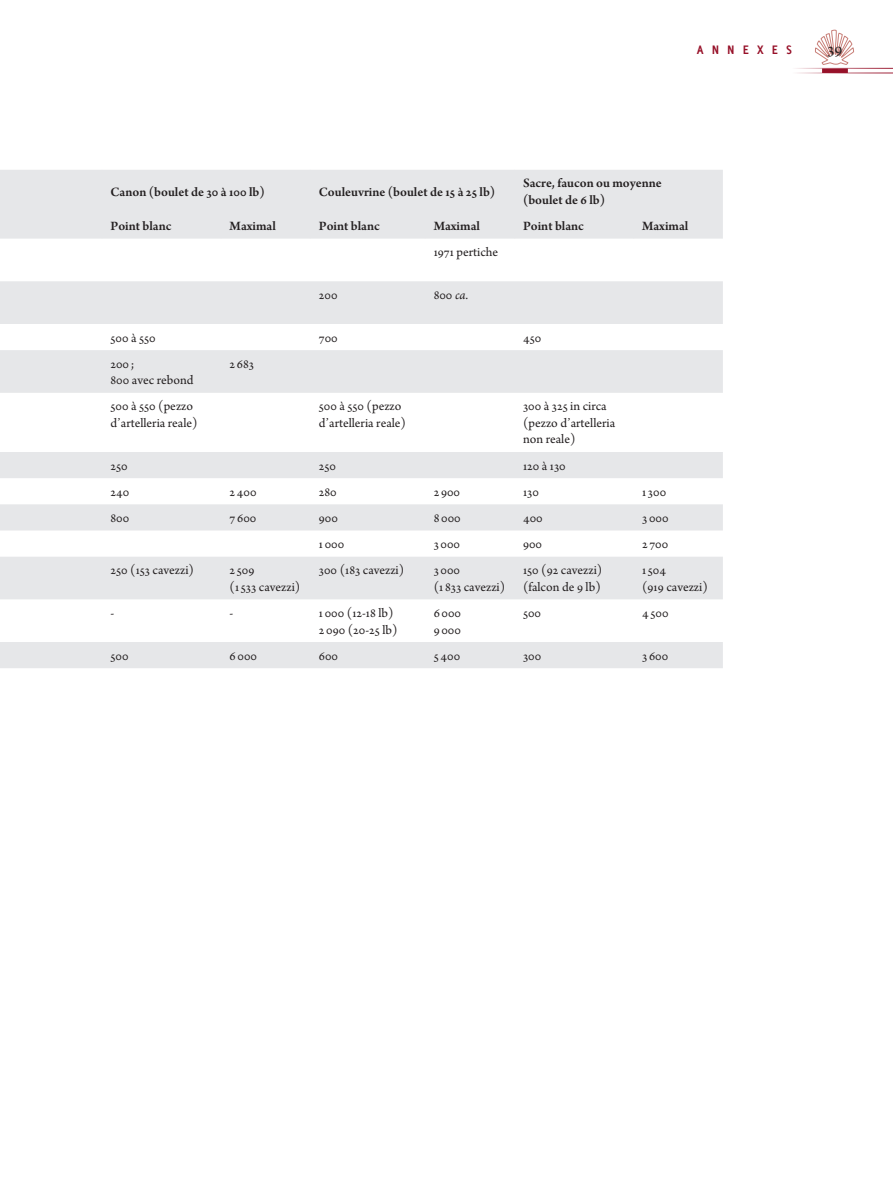
<style>
.page{position:relative;width:893px;height:1191px;background:#fff}
.page>*{position:absolute;margin:0;border:0;box-sizing:border-box;transform-origin:0 0}
.t1{font:18px "Arno Pro";color:#231f20}
.t2{font:13.5px/16.5px "Arno Pro";color:#231f20}
.t3{font:600 13.5px/16.5px "Arno Pro";color:#231f20}
.t4{font:700 13.5px "Delicious";letter-spacing:.6em;color:#971129}
.s1{font-style:italic}
</style>
<div class="page">
<svg style="left:815px;top:30px;width:39px;height:35px"></svg>
<svg style="left:0;top:170px;width:723px;height:498px;fill:#e6e7e9"></svg>
<div style="left:822px;top:68px;width:26px;height:5px;background:#971129"></div>
<hr style="left:792px;top:73px;width:101px;height:1px;background:#971129">
<hr style="left:792px;top:68px;width:101px;height:1px;background:#971129">
<p class="t4" style="left:697px;top:42px;width:97px">ANNEXES</p>
<h1 class="t1" style="left:827px;top:39px;width:16px">39</h1>
<p class="t3" style="left:111px;top:184px;width:156px">Canon (boulet de 30 à 100 lb)</p>
<p class="t3" style="left:319px;top:184px;width:178px">Couleuvrine (boulet de 15 à 25 lb)</p>
<p class="t3" style="left:523px;top:176px;width:140px">Sacre, faucon ou moyenne (boulet de 6 lb)</p>
<p class="t3" style="left:111px;top:218px;width:62px">Point blanc</p>
<p class="t3" style="left:230px;top:218px;width:48px">Maximal</p>
<p class="t3" style="left:319px;top:218px;width:62px">Point blanc</p>
<p class="t3" style="left:434px;top:218px;width:48px">Maximal</p>
<p class="t3" style="left:523px;top:218px;width:62px">Point blanc</p>
<p class="t3" style="left:642px;top:218px;width:48px">Maximal</p>
<p class="t2" style="left:434px;top:245px;width:66px">1971 pertiche</p>
<p class="t2" style="left:319px;top:287px;width:20px">200</p>
<p class="t2" style="left:434px;top:287px;width:36px">800 <span class="s1">ca.</span></p>
<p class="t2" style="left:111px;top:330px;width:47px">500 à 550</p>
<p class="t2" style="left:319px;top:330px;width:20px">700</p>
<p class="t2" style="left:523px;top:330px;width:20px">450</p>
<p class="t2" style="left:111px;top:356px;width:84px">200 ;<br>800 avec rebond</p>
<p class="t2" style="left:230px;top:356px;width:26px">2 683</p>
<p class="t2" style="left:111px;top:399px;width:89px">500 à 550 (pezzo d’artelleria reale)</p>
<p class="t2" style="left:319px;top:399px;width:89px">500 à 550 (pezzo d’artelleria reale)</p>
<p class="t2" style="left:523px;top:399px;width:94px">300 à 325 in circa (pezzo d’artelleria non reale)</p>
<p class="t2" style="left:111px;top:458px;width:19px">250</p>
<p class="t2" style="left:319px;top:458px;width:19px">250</p>
<p class="t2" style="left:523px;top:458px;width:44px">120 à 130</p>
<p class="t2" style="left:111px;top:484px;width:20px">240</p>
<p class="t2" style="left:230px;top:484px;width:29px">2400</p>
<p class="t2" style="left:319px;top:484px;width:19px">280</p>
<p class="t2" style="left:434px;top:484px;width:28px">2 900</p>
<p class="t2" style="left:523px;top:484px;width:17px">130</p>
<p class="t2" style="left:642px;top:484px;width:26px">1300</p>
<p class="t2" style="left:111px;top:510px;width:20px">800</p>
<p class="t2" style="left:230px;top:510px;width:28px">7 600</p>
<p class="t2" style="left:319px;top:510px;width:21px">900</p>
<p class="t2" style="left:434px;top:510px;width:28px">8 000</p>
<p class="t2" style="left:523px;top:510px;width:21px">400</p>
<p class="t2" style="left:642px;top:510px;width:28px">3 000</p>
<p class="t2" style="left:319px;top:536px;width:27px">1 000</p>
<p class="t2" style="left:434px;top:536px;width:28px">3 000</p>
<p class="t2" style="left:523px;top:536px;width:21px">900</p>
<p class="t2" style="left:642px;top:536px;width:28px">2 700</p>
<p class="t2" style="left:111px;top:563px;width:85px">250 (153 cavezzi)</p>
<p class="t2" style="left:230px;top:563px;width:72px">2 509<br>(1533 cavezzi)</p>
<p class="t2" style="left:319px;top:563px;width:87px">300 (183 cavezzi)</p>
<p class="t2" style="left:434px;top:563px;width:73px">3 000<br>(1 833 cavezzi)</p>
<p class="t2" style="left:523px;top:563px;width:81px">150 (92 cavezzi) (falcon de 9 lb)</p>
<p class="t2" style="left:642px;top:563px;width:67px">1504<br>(919 cavezzi)</p>
<p class="t2" style="left:111px;top:605px;width:5px">-</p>
<p class="t2" style="left:230px;top:605px;width:5px">-</p>
<p class="t2" style="left:319px;top:605px;width:80px">1 000 (12-18 lb)<br>2 090 (20-25 lb)</p>
<p class="t2" style="left:434px;top:605px;width:29px">6 000<br>9 000</p>
<p class="t2" style="left:523px;top:605px;width:20px">500</p>
<p class="t2" style="left:642px;top:605px;width:28px">4500</p>
<p class="t2" style="left:111px;top:648px;width:20px">500</p>
<p class="t2" style="left:230px;top:648px;width:29px">6 000</p>
<p class="t2" style="left:319px;top:648px;width:21px">600</p>
<p class="t2" style="left:434px;top:648px;width:28px">5 400</p>
<p class="t2" style="left:523px;top:648px;width:20px">300</p>
<p class="t2" style="left:642px;top:648px;width:28px">3 600</p>
</div>
